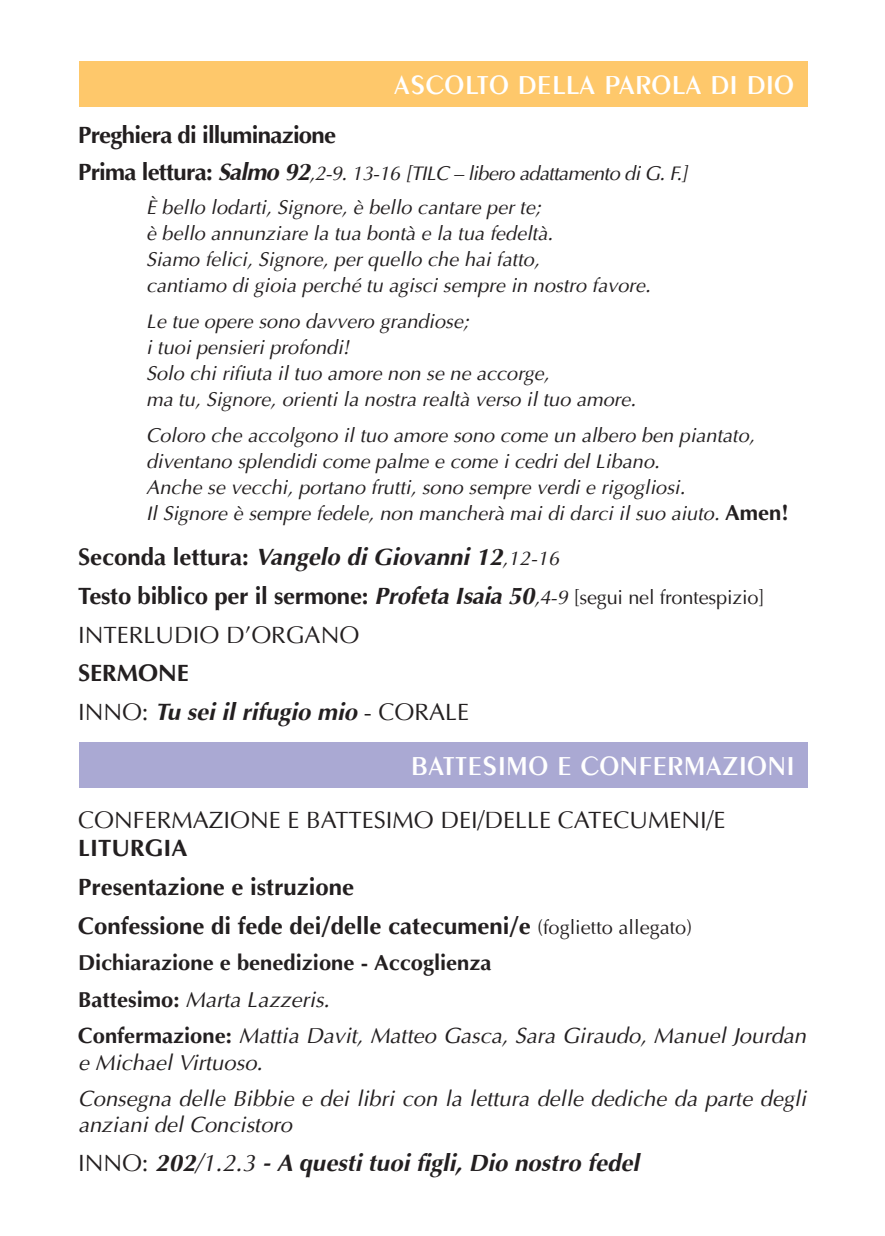
<style>
.page{position:relative;width:885px;height:1236px;background:#fff}
.page>*{position:absolute;margin:0;border:0;box-sizing:border-box;transform-origin:0 0}
.t1{font:28px "Penguin Plain";letter-spacing:.03em;color:#fff}
.t2{font:700 24px/38.8px "Ottawa";color:#231f20}
.t3{font:italic 700 24px/38.8px "Ottawa";color:#231f20}
.t4{font:24px "Ottawa Plain";color:#231f20}
.t5{font:700 24px "Ottawa";letter-spacing:-.03em;color:#231f20}
.t6{font:italic 22px/36.4px "Ottawa";color:#231f20}
.t7{font:italic 20px/26px "Ottawa";color:#231f20}
.s1{font-weight:700;font-style:normal;font-size:24px}
.s2{font-weight:700;font-size:24px}
.s3{font-weight:700;font-style:normal;font-size:22px}
.s4{font-style:italic}
.s5{font-weight:400;font-style:italic;font-size:20px}
.s6{font-family:"Ottawa Plain";font-weight:400;font-size:20px}
.s7{font-style:normal}
.s8{font-family:"Ottawa Plain";font-weight:400;font-style:normal}
.s9{font-weight:700;font-style:normal}
.s10{font-weight:400}
</style>
<div class="page">
<div style="left:79px;top:61px;width:728px;height:46px;background:#fec86b"></div>
<div style="left:79px;top:742px;width:729px;height:45px;background:#aaa9d3"></div>
<h1 class="t1" style="left:394px;top:68px;width:401px">ASCOLTO DELLA PAROLA DI DIO</h1>
<p class="t5" style="left:78px;top:120px;width:260px">Preghiera di illuminazione</p>
<p class="t7" style="left:146px;top:157px;width:543px;line-height:34px;text-indent:-68px"><span class="s1">Prima lettura:</span> <span class="s2">Salmo 92</span>,2-9. 13-16 [TILC – libero adattamento di G. F.]<br>È bello lodarti, Signore, è bello cantare per te;</p>
<p class="t7" style="left:146px;top:221px;width:506px">è bello annunziare la tua bontà e la tua fedeltà.<br>Siamo felici, Signore, per quello che hai fatto,<br>cantiamo di gioia perché tu agisci sempre in nostro favore.</p>
<p class="t7" style="left:146px;top:309px;width:491px">Le tue opere sono davvero grandiose;<br>i tuoi pensieri profondi!<br>Solo chi rifiuta il tuo amore non se ne accorge,<br>ma tu, Signore, orienti la nostra realtà verso il tuo amore.</p>
<p class="t7" style="left:146px;top:423px;width:644px">Coloro che accolgono il tuo amore sono come un albero ben piantato, diventano splendidi come palme e come i cedri del Libano.<br>Anche se vecchi, portano frutti, sono sempre verdi e rigogliosi.<br>Il Signore è sempre fedele, non mancherà mai di darci il suo aiuto. <span class="s3">Amen!</span></p>
<p class="t2" style="left:78px;top:537px;width:688px">Seconda lettura: <span class="s4">Vangelo di Giovanni 12</span><span class="s5">,12-16<br></span>Testo biblico per il sermone: <span class="s4">Profeta Isaia 50</span><span class="s5">,4-9</span> <span class="s6">[segui nel frontespizio]</span></p>
<p class="t4" style="left:78px;top:620px;width:283px">INTERLUDIO D'ORGANO</p>
<p class="t3" style="left:78px;top:654px;width:392px"><span class="s7">SERMONE<br></span><span class="s8">INNO:</span> Tu sei il rifugio mio <span class="s8">- CORALE</span></p>
<h1 class="t1" style="left:411px;top:749px;width:384px">BATTESIMO E CONFERMAZIONI</h1>
<p class="t4" style="left:78px;top:805px;width:649px">CONFERMAZIONE E BATTESIMO DEI/DELLE CATECUMENI/E</p>
<p class="t2" style="left:78px;top:829px;width:615px">LITURGIA<br>Presentazione e istruzione<br>Confessione di fede dei/delle catecumeni/e <span class="s6">(foglietto allegato)</span></p>
<p class="t6" style="left:78px;top:945px;width:729px"><span class="s9">Dichiarazione e benedizione - Accoglienza<br>Battesimo:</span> Marta Lazzeris.<br><span class="s9">Confermazione:</span> Mattia Davit, Matteo Gasca, Sara Giraudo, Manuel Jourdan</p>
<p class="t6" style="left:78px;top:1044px;width:729px">e Michael Virtuoso.<br>Consegna delle Bibbie e dei libri con la lettura delle dediche da parte degli</p>
<p class="t6" style="left:78px;top:1107px;width:215px">anziani del Concistoro</p>
<p class="t3" style="left:78px;top:1143px;width:562px"><span class="s8">INNO:</span> 202<span class="s10">/1.2.3</span> - A questi tuoi figli, Dio nostro fedel</p>
</div>
